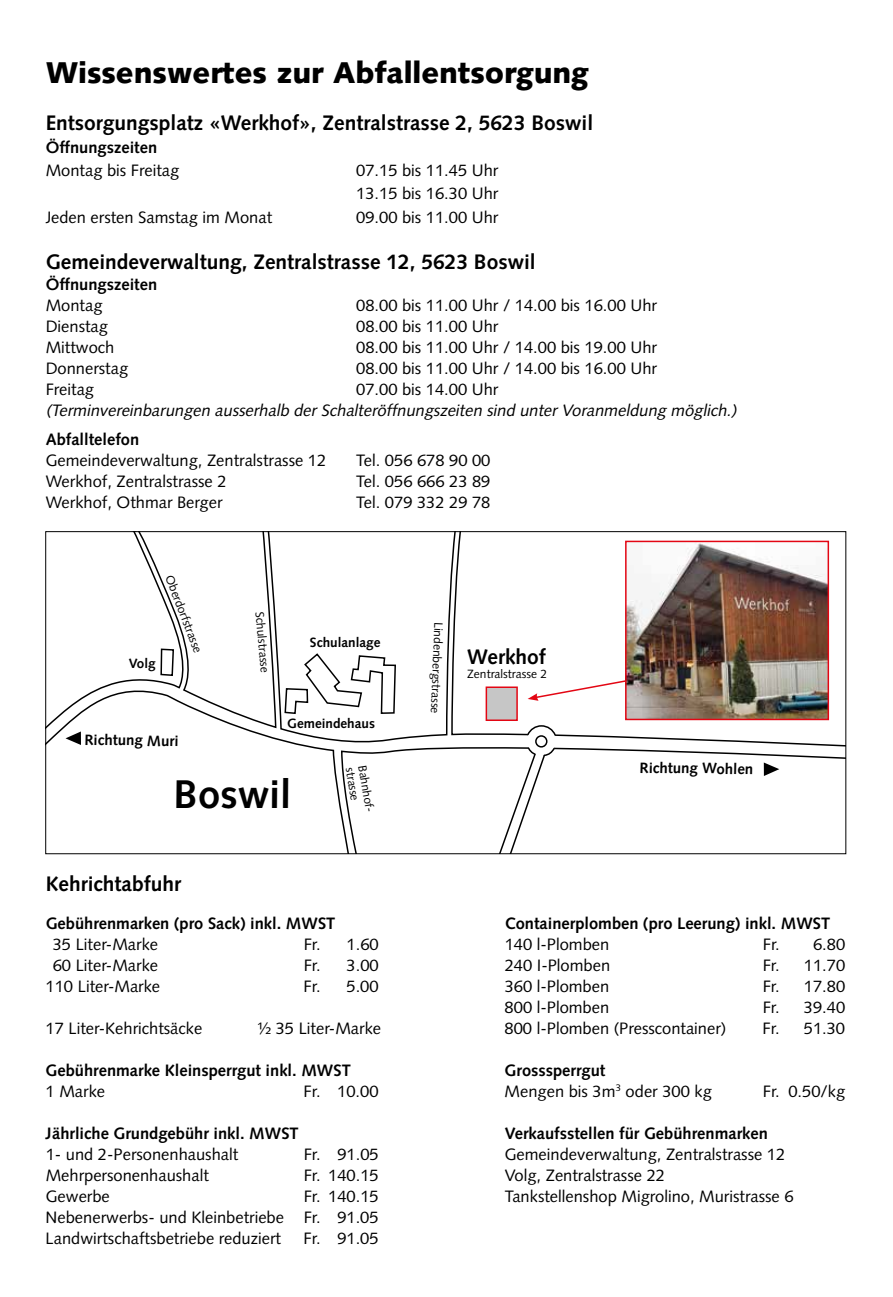
<style>
.page{position:relative;width:893px;height:1297px;background:#fff}
.page>*{position:absolute;margin:0;border:0;box-sizing:border-box;transform-origin:0 0}
.t1{font:700 40.05px "Syntax LT Std";color:#000}
.t2{font:900 30px "Syntax LT Std";color:#000}
.t3{font:700 21px "Syntax LT Std";color:#000}
.t4{font:700 18.45px "Syntax LT Std";letter-spacing:-.005em;color:#000}
.t5{font:16.5px/23.2px "Syntax LT Std";color:#000}
.t6{font:700 16.5px "Syntax LT Std";color:#000}
.t7{font:italic 16.5px "Syntax LT Std";color:#000}
.t8{font:700 15px "Syntax LT Std";color:#000}
.t9{font:700 13.5px "Syntax LT Std";color:#000}
.t10{font:12px "Syntax LT Std";color:#000}
.t11{font:11.85px "Syntax LT Std";color:#000}
</style>
<div class="page">
<svg style="left:47px;top:533px;width:481px;height:319px"></svg>
<svg style="left:493px;top:724px;width:351px;height:128px"></svg>
<svg style="left:528px;top:680px;width:97px;height:21px"></svg>
<img style="left:628px;top:544px;width:198px;height:173px">
<div style="left:625px;top:541px;width:204px;height:179px;border:2px solid #e30613"></div>
<h2 class="t2" style="left:46px;top:55px;width:544px">Wissenswertes zur Abfallentsorgung</h2>
<p class="t3" style="left:46px;top:110px;width:549px">Entsorgungsplatz «Werkhof», Zentralstrasse 2, 5623 Boswil</p>
<p class="t6" style="left:46px;top:138px;width:113px">Öffnungszeiten</p>
<p class="t5" style="left:46px;top:159px;width:135px">Montag bis Freitag</p>
<p class="t5" style="left:356px;top:159px;width:144px">07.15 bis 11.45 Uhr<br>13.15 bis 16.30 Uhr</p>
<p class="t5" style="left:46px;top:205px;width:228px">Jeden ersten Samstag im Monat</p>
<p class="t5" style="left:356px;top:205px;width:144px">09.00 bis 11.00 Uhr</p>
<p class="t3" style="left:46px;top:249px;width:492px">Gemeindeverwaltung, Zentralstrasse 12, 5623 Boswil</p>
<p class="t6" style="left:46px;top:275px;width:113px">Öffnungszeiten</p>
<p class="t5" style="left:46px;top:293px;width:58px">Montag</p>
<p class="t5" style="left:356px;top:293px;width:302px">08.00 bis 11.00 Uhr / 14.00 bis 16.00 Uhr</p>
<p class="t5" style="left:46px;top:314px;width:64px">Dienstag</p>
<p class="t5" style="left:356px;top:314px;width:144px">08.00 bis 11.00 Uhr</p>
<p class="t5" style="left:46px;top:335px;width:70px">Mittwoch</p>
<p class="t5" style="left:356px;top:335px;width:302px">08.00 bis 11.00 Uhr / 14.00 bis 19.00 Uhr</p>
<p class="t5" style="left:46px;top:356px;width:84px">Donnerstag</p>
<p class="t5" style="left:356px;top:356px;width:302px">08.00 bis 11.00 Uhr / 14.00 bis 16.00 Uhr</p>
<p class="t5" style="left:46px;top:377px;width:50px">Freitag</p>
<p class="t5" style="left:356px;top:377px;width:144px">07.00 bis 14.00 Uhr</p>
<p class="t7" style="left:46px;top:400px;width:696px">(Terminvereinbarungen ausserhalb der Schalteröffnungszeiten sind unter Voranmeldung möglich.)</p>
<p class="t6" style="left:46px;top:430px;width:95px">Abfalltelefon</p>
<p class="t5" style="left:46px;top:449px;width:282px">Gemeindeverwaltung, Zentralstrasse 12</p>
<p class="t5" style="left:356px;top:449px;width:136px">Tel. 056 678 90 00</p>
<p class="t5" style="left:46px;top:470px;width:182px">Werkhof, Zentralstrasse 2</p>
<p class="t5" style="left:356px;top:470px;width:136px">Tel. 056 666 23 89</p>
<p class="t5" style="left:46px;top:491px;width:178px">Werkhof, Othmar Berger</p>
<p class="t5" style="left:356px;top:491px;width:136px">Tel. 079 332 29 78</p>
<p class="t4" style="left:59px;top:395px;width:98px">2 Schulhaus</p>
<p class="t4" style="left:59px;top:439px;width:12px">4</p>
<p class="t4" style="left:221px;top:401px;width:137px">3 Gemeindehaus</p>
<p class="t9" style="left:129px;top:656px;width:29px">Volg</p>
<p class="t10" style="left:176px;top:573px;width:83px;rotate:69deg">Oberdorfstrasse</p>
<p class="t8" style="left:85px;top:731px;width:96px;rotate:1deg">Richtung Muri</p>
<p class="t10" style="left:267px;top:611px;width:63px;rotate:85deg">Schulstrasse</p>
<p class="t10" style="left:446px;top:622px;width:93px;rotate:92deg">Lindenbergstrasse</p>
<p class="t9" style="left:310px;top:634px;width:72px">Schulanlage</p>
<p class="t9" style="left:287px;top:716px;width:89px">Gemeindehaus</p>
<h1 class="t1" style="left:174px;top:772px;width:119px">Boswil</h1>
<p class="t11" style="left:357px;top:766px;width:35px;rotate:80deg">strasse</p>
<p class="t11" style="left:369px;top:764px;width:50px;rotate:80deg">Bahnhof-</p>
<p class="t3" style="left:467px;top:645px;width:80px">Werkhof</p>
<p class="t10" style="left:467px;top:667px;width:82px">Zentralstrasse 2</p>
<p class="t8" style="left:640px;top:759px;width:115px;rotate:1deg">Richtung Wohlen</p>
<p class="t3" style="left:46px;top:871px;width:137px">Kehrichtabfuhr</p>
<p class="t6" style="left:46px;top:913px;width:291px">Gebührenmarken (pro Sack) inkl. MWST</p>
<p class="t6" style="left:505px;top:913px;width:327px">Containerplomben (pro Leerung) inkl. MWST</p>
<p class="t5" style="left:53px;top:932px;width:107px">35 Liter-Marke</p>
<p class="t5" style="left:304px;top:932px;width:76px">Fr. 1.60</p>
<p class="t5" style="left:505px;top:932px;width:106px">140 l-Plomben</p>
<p class="t5" style="left:763px;top:932px;width:84px">Fr. 6.80</p>
<p class="t5" style="left:53px;top:953px;width:107px">60 Liter-Marke</p>
<p class="t5" style="left:304px;top:953px;width:76px">Fr. 3.00</p>
<p class="t5" style="left:505px;top:953px;width:107px">240 I-Plomben</p>
<p class="t5" style="left:763px;top:953px;width:84px">Fr. 11.70</p>
<p class="t5" style="left:46px;top:974px;width:116px">110 Liter-Marke</p>
<p class="t5" style="left:304px;top:974px;width:76px">Fr. 5.00</p>
<p class="t5" style="left:505px;top:974px;width:106px">360 l-Plomben</p>
<p class="t5" style="left:763px;top:974px;width:84px">Fr. 17.80</p>
<p class="t5" style="left:505px;top:995px;width:106px">800 l-Plomben</p>
<p class="t5" style="left:763px;top:995px;width:84px">Fr. 39.40</p>
<p class="t5" style="left:46px;top:1016px;width:158px">17 Liter-Kehrichtsäcke</p>
<p class="t5" style="left:257px;top:1016px;width:125px">½ 35 Liter-Marke</p>
<p class="t5" style="left:505px;top:1016px;width:223px">800 l-Plomben (Presscontainer)</p>
<p class="t5" style="left:763px;top:1016px;width:84px">Fr. 51.30</p>
<p class="t6" style="left:46px;top:1060px;width:307px">Gebührenmarke Kleinsperrgut inkl. MWST</p>
<p class="t6" style="left:505px;top:1060px;width:102px">Grosssperrgut</p>
<p class="t5" style="left:46px;top:1079px;width:61px">1 Marke</p>
<p class="t5" style="left:304px;top:1079px;width:76px">Fr. 10.00</p>
<p class="t5" style="left:505px;top:1079px;width:209px">Mengen bis 3m<sup>3</sup> oder 300 kg</p>
<p class="t5" style="left:763px;top:1079px;width:84px">Fr. 0.50/kg</p>
<p class="t6" style="left:46px;top:1123px;width:255px">Jährliche Grundgebühr inkl. MWST</p>
<p class="t6" style="left:505px;top:1123px;width:265px">Verkaufsstellen für Gebührenmarken</p>
<p class="t5" style="left:46px;top:1142px;width:194px">1- und 2-Personenhaushalt</p>
<p class="t5" style="left:304px;top:1142px;width:76px">Fr. 91.05</p>
<p class="t5" style="left:505px;top:1142px;width:282px">Gemeindeverwaltung, Zentralstrasse 12</p>
<p class="t5" style="left:46px;top:1163px;width:165px">Mehrpersonenhaushalt</p>
<p class="t5" style="left:304px;top:1163px;width:76px">Fr. 140.15</p>
<p class="t5" style="left:505px;top:1163px;width:162px">Volg, Zentralstrasse 22</p>
<p class="t5" style="left:46px;top:1184px;width:66px">Gewerbe</p>
<p class="t5" style="left:304px;top:1184px;width:76px">Fr. 140.15</p>
<p class="t5" style="left:505px;top:1184px;width:290px">Tankstellenshop Migrolino, Muristrasse 6</p>
<p class="t5" style="left:46px;top:1206px;width:335px;line-height:21px">Nebenerwerbs- und Kleinbetriebe Fr. 91.05<br>Landwirtschaftsbetriebe reduziert</p>
<p class="t5" style="left:304px;top:1226px;width:76px">Fr. 91.05</p>
</div>
